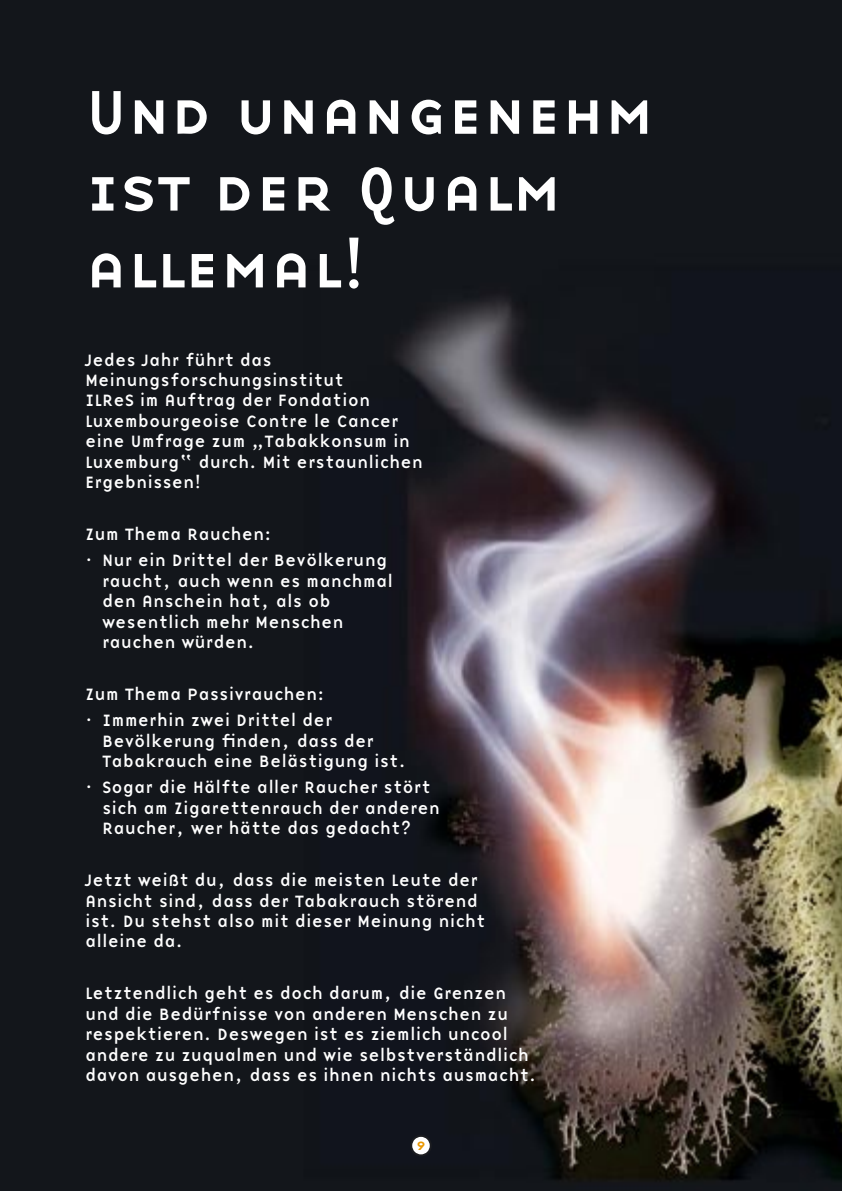
<style>
.page{position:relative;width:842px;height:1191px;background:#fff}
.page>*{position:absolute;margin:0;border:0;box-sizing:border-box;transform-origin:0 0}
.t1{font:64px/76.8px "Base Nine Small Caps";color:#fff}
.t2{font:17px/20.4px "Base Nine";color:#fff}
.t3{font:16px "Base Nine Small Caps";color:#ea9700}
</style>
<div class="page">
<img style="left:0;top:0;width:842px;height:1191px">
<svg style="left:410px;top:1134px;width:22px;height:22px"></svg>
<h1 class="t1" style="left:85px;top:72px;width:571px">Und unangenehm ist der Qualm allemal!</h1>
<p class="t2" style="left:85px;top:349px;width:340px">Jedes Jahr führt das<br>Meinungsforschungsinstitut<br>ILReS im Auftrag der Fondation<br>Luxembourgeoise Contre le Cancer eine Umfrage zum „Tabakkonsum in<br>Luxemburg“ durch. Mit erstaunlichen<br>Ergebnissen!</p>
<p class="t2" style="left:85px;top:521px;width:304px;line-height:26px">Zum Thema Rauchen:<br>· Nur ein Drittel der Bevölkerung</p>
<p class="t2" style="left:102px;top:570px;width:292px">raucht, auch wenn es manchmal den Anschein hat, als ob wesentlich mehr Menschen rauchen würden.</p>
<p class="t2" style="left:85px;top:681px;width:249px;line-height:26px">Zum Thema Passivrauchen: · Immerhin zwei Drittel der</p>
<p class="t2" style="left:102px;top:730px;width:306px">Bevölkerung finden, dass der<br>Tabakrauch eine Belästigung ist.</p>
<p class="t2" style="left:102px;top:776px;width:340px;text-indent:-17px">· Sogar die Hälfte aller Raucher stört sich am Zigarettenrauch der anderen<br>Raucher, wer hätte das gedacht?</p>
<p class="t2" style="left:85px;top:869px;width:402px">Jetzt weißt du, dass die meisten Leute der Ansicht sind, dass der Tabakrauch störend ist. Du stehst also mit dieser Meinung nicht alleine da.</p>
<p class="t2" style="left:85px;top:983px;width:453px">Letztendlich geht es doch darum, die Grenzen und die Bedürfnisse von anderen Menschen zu respektieren. Deswegen ist es ziemlich uncool andere zu zuqualmen und wie selbstverständlich davon ausgehen, dass es ihnen nichts ausmacht.</p>
<p class="t3" style="left:416px;top:1133px;width:12px">9</p>
</div>
